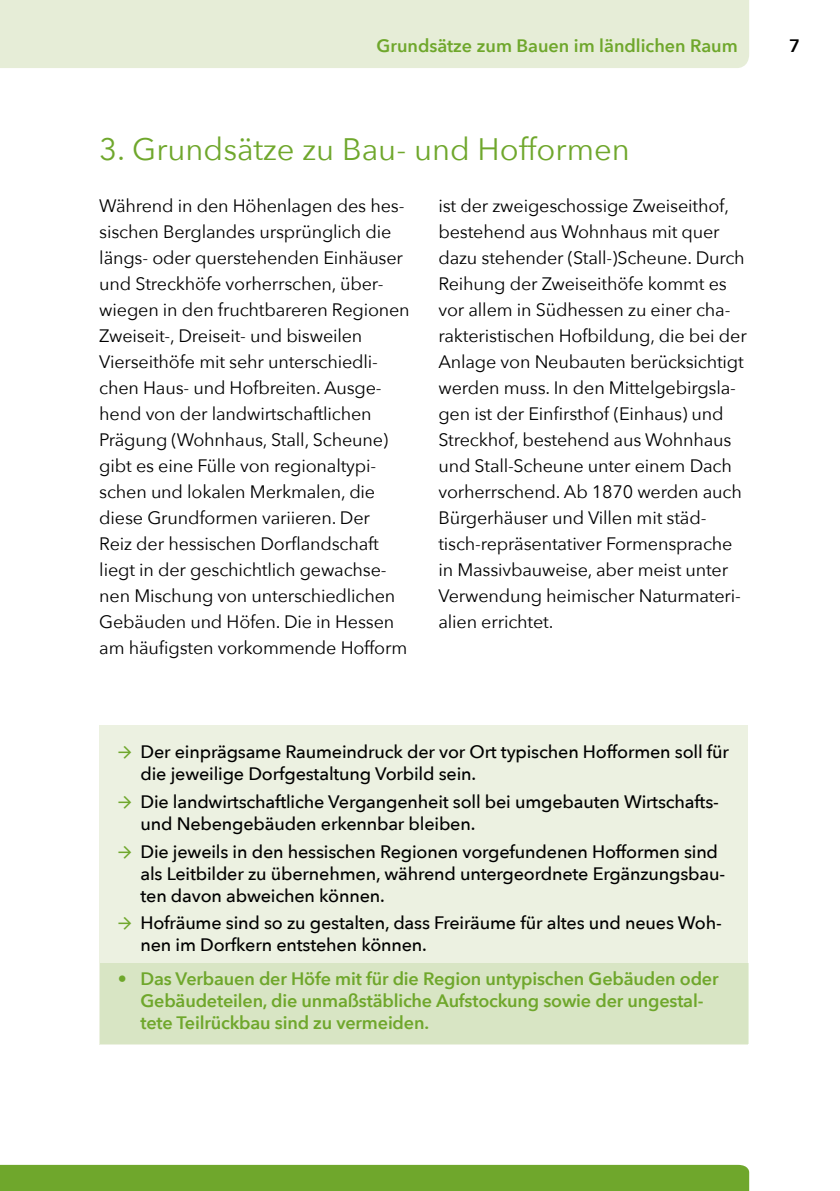
<style>
.page{position:relative;width:840px;height:1191px;background:#fff}
.page>*{position:absolute;margin:0;border:0;box-sizing:border-box;transform-origin:0 0}
.t1{font:31px "Avenir Next";color:#6fa72c}
.t2{font:18px/26px "Avenir Next";letter-spacing:-.01em;color:#000}
.t3{font:500 18px/22px "Avenir Next";letter-spacing:-.01em;color:#000}
.t4{font:600 18px/22px "Avenir Next";letter-spacing:-.01em;color:#6fa72c}
.t5{font:600 18px "Avenir Next";color:#000}
.s1{font-family:"Bundes Sans";color:#6fa72c}
.s2{font-weight:700}
</style>
<div class="page">
<div style="left:0;top:0;width:748px;height:68px;background:#e6edd7"></div>
<div style="left:0;top:1164px;width:748px;height:27px;background:#6fa72c"></div>
<div style="left:99px;top:725px;width:648px;height:319px;background:#ecf1e1"></div>
<div style="left:100px;top:963px;width:648px;height:81px;background:#d8e5c4"></div>
<p class="t4" style="left:376px;top:34px;width:362px">Grundsätze zum Bauen im ländlichen Raum</p>
<p class="t5" style="left:788px;top:30px;width:12px">7</p>
<h2 class="t1" style="left:99px;top:123px;width:532px">3. Grundsätze zu Bau- und Hofformen</h2>
<p class="t2" style="left:99px;top:192px;width:312px">Während in den Höhenlagen des hes&shy;sischen Berglandes ursprünglich die längs- oder querstehenden Einhäuser und Streckhöfe vorherrschen, über&shy;wiegen in den fruchtbareren Regionen Zweiseit-, Dreiseit- und bisweilen Vierseithöfe mit sehr unterschiedli&shy;chen Haus- und Hofbreiten. Ausge&shy;hend von der landwirtschaftlichen Prägung (Wohnhaus, Stall, Scheune) gibt es eine Fülle von regionaltypi&shy;schen und lokalen Merkmalen, die diese Grundformen variieren. Der<br>Reiz der hessischen Dorflandschaft liegt in der geschichtlich gewachse&shy;nen Mischung von unterschiedlichen Gebäuden und Höfen. Die in Hessen am häufigsten vorkommende Hofform</p>
<p class="t2" style="left:438px;top:192px;width:310px">ist der zweigeschossige Zweiseithof, bestehend aus Wohnhaus mit quer dazu stehender (Stall-)Scheune. Durch Reihung der Zweiseithöfe kommt es vor allem in Südhessen zu einer cha&shy;rakteristischen Hofbildung, die bei der Anlage von Neubauten berücksichtigt werden muss. In den Mittelgebirgsla&shy;gen ist der Einfirsthof (Einhaus) und Streckhof, bestehend aus Wohnhaus und Stall-Scheune unter einem Dach vorherrschend. Ab 1870 werden auch Bürgerhäuser und Villen mit städ&shy;tisch-repräsentativer Formensprache in Massivbauweise, aber meist unter Verwendung heimischer Naturmateri&shy;alien errichtet.</p>
<p class="t3" style="left:140px;top:740px;width:590px;text-indent:-23px"><span class="s1">→</span> Der einprägsame Raumeindruck der vor Ort typischen Hofformen soll für die jeweilige Dorfgestaltung Vorbild sein.</p>
<p class="t3" style="left:140px;top:790px;width:579px;text-indent:-23px"><span class="s1">→</span> Die landwirtschaftliche Vergangenheit soll bei umgebauten Wirtschafts&shy;und Nebengebäuden erkennbar bleiben.</p>
<p class="t3" style="left:140px;top:839px;width:586px;text-indent:-23px"><span class="s1">→</span> Die jeweils in den hessischen Regionen vorgefundenen Hofformen sind als Leitbilder zu übernehmen, während untergeordnete Ergänzungsbau&shy;ten davon abweichen können.</p>
<p class="t3" style="left:140px;top:911px;width:582px;text-indent:-23px"><span class="s1">→</span> Hofräume sind so zu gestalten, dass Freiräume für altes und neues Woh&shy;nen im Dorfkern entstehen können.</p>
<p class="t4" style="left:140px;top:967px;width:579px;text-indent:-23px"><span class="s2">•</span> Das Verbauen der Höfe mit für die Region untypischen Gebäuden oder<br>Gebäudeteilen, die unmaßstäbliche Aufstockung sowie der ungestal&shy;tete Teilrückbau sind zu vermeiden.</p>
</div>
